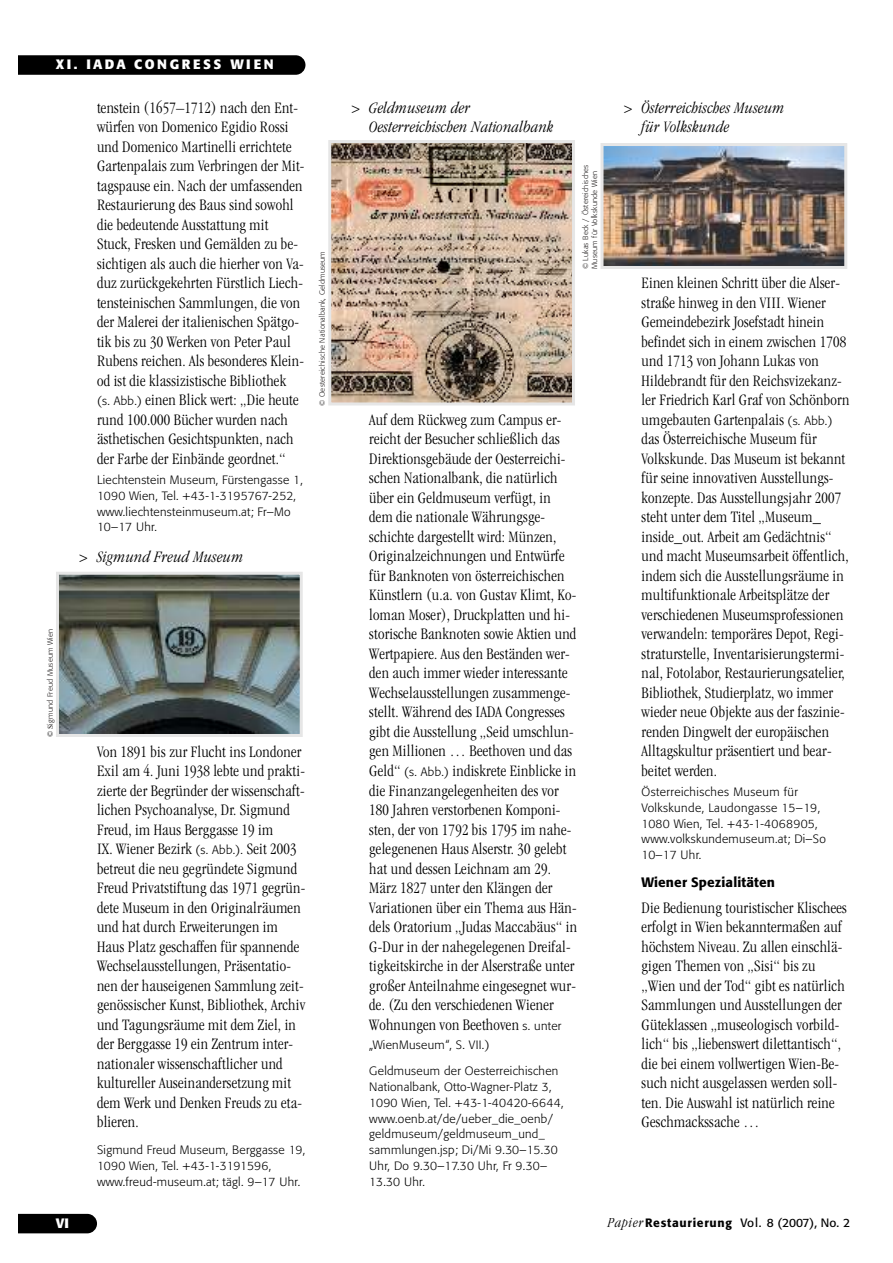
<style>
.page{position:relative;width:893px;height:1263px;background:#fff}
.page>*{position:absolute;margin:0;border:0;box-sizing:border-box;transform-origin:0 0}
.t1{font:300 condensed 16.5px/19.5px "Garamond";letter-spacing:.015em;color:#000}
.t2{font:italic 300 condensed 16.5px/19.5px "Garamond";letter-spacing:.02em;color:#000}
.t3{font:700 13.5px "Formata";letter-spacing:.175em;color:#fff}
.t4{font:500 13.5px "Formata";letter-spacing:.01em;color:#000}
.t5{font:300 12px/15.8px "Formata";letter-spacing:.025em;color:#000}
.t6{font:12px "Formata";letter-spacing:-.005em;color:#000}
.t7{font:300 7.5px/9.3px "Formata";letter-spacing:.025em;color:#221f1f}
.s1{font-family:"Formata";font-stretch:normal;font-size:12px}
.s2{font-style:normal}
.s3{color:#000}
.s4{font-family:"Times";font-weight:400}
.s5{font-family:"Garamond";font-weight:300;font-style:italic;font-stretch:condensed;font-size:14.25px}
.s6{font-weight:500}
</style>
<div class="page">
<div style="left:18px;top:1214px;width:79px;height:19px;background:#000"></div>
<svg style="left:18px;top:55px;width:287px;height:20px;background:#070707"></svg>
<img style="left:60px;top:576px;width:239px;height:157px">
<div style="left:56px;top:572px;width:247px;height:165px;border:3px solid #e6e6e6"></div>
<img style="left:332px;top:144px;width:239px;height:257px">
<div style="left:328px;top:140px;width:247px;height:265px;border:3px solid #e6e6e6"></div>
<img style="left:604px;top:147px;width:239px;height:118px">
<div style="left:600px;top:143px;width:247px;height:126px;border:3px solid #e6e6e6"></div>
<p class="t3" style="left:56px;top:57px;width:219px">XI. IADA CONGRESS WIEN</p>
<p class="t1" style="left:97px;top:99px;width:209px">tenstein (1657–1712) nach den Ent&shy;würfen von Domenico Egidio Rossi und Domenico Martinelli errichtete Gartenpalais zum Verbringen der Mit&shy;tagspause ein. Nach der umfassenden Restaurierung des Baus sind sowohl die bedeutende Ausstattung mit Stuck, Fresken und Gemälden zu be&shy;sichtigen als auch die hierher von Va&shy;duz zurückgekehrten Fürstlich Liech&shy;tensteinischen Sammlungen, die von der Malerei der italienischen Spätgo&shy;tik bis zu 30 Werken von Peter Paul Rubens reichen. Als besonderes Klein&shy;od ist die klassizistische Bibliothek<br><span class="s1">(s. Abb.)</span> einen Blick wert: „Die heute rund 100.000 Bücher wurden nach ästhetischen Gesichtspunkten, nach der Farbe der Einbände geordnet.“</p>
<p class="t5" style="left:97px;top:473px;width:207px">Liechtenstein Museum, Fürstengasse 1,<br>1090 Wien, Tel. +43-1-3195767-252, www.liechtensteinmuseum.at; Fr–Mo<br>10–17 Uhr.</p>
<p class="t2" style="left:79px;top:548px;width:166px"><span class="s2">&gt;</span> Sigmund Freud Museum</p>
<p class="t7" style="left:318px;top:406px;width:156px;rotate:-90deg">© Oestereichische Nationalbank, Geldmuseum</p>
<p class="t7" style="left:46px;top:737px;width:110px;rotate:-90deg"><span class="s3">©</span> <span class="s4">S</span>igmund Freud Museum Wien</p>
<p class="t3" style="left:56px;top:1215px;width:15px">VI</p>
<p class="t1" style="left:97px;top:742px;width:210px">Von 1891 bis zur Flucht ins Londoner Exil am 4. Juni 1938 lebte und prakti&shy;zierte der Begründer der wissenschaft&shy;lichen Psychoanalyse, Dr. Sigmund Freud, im Haus Berggasse 19 im<br>IX. Wiener Bezirk <span class="s1">(s. Abb.).</span> Seit 2003 betreut die neu gegründete Sigmund Freud Privatstiftung das 1971 gegrün&shy;dete Museum in den Originalräumen und hat durch Erweiterungen im Haus Platz geschaffen für spannende Wechselausstellungen, Präsentatio&shy;nen der hauseigenen Sammlung zeit&shy;genössischer Kunst, Bibliothek, Archiv und Tagungsräume mit dem Ziel, in der Berggasse 19 ein Zentrum inter&shy;nationaler wissenschaftlicher und kultureller Auseinandersetzung mit dem Werk und Denken Freuds zu eta&shy;blieren.</p>
<p class="t5" style="left:97px;top:1143px;width:210px">Sigmund Freud Museum, Berggasse 19,<br>1090 Wien, Tel. +43-1-3191596, www.freud-museum.at; tägl. 9–17 Uhr.</p>
<p class="t2" style="left:369px;top:99px;width:186px;text-indent:-18px"><span class="s2">&gt;</span> Geldmuseum der<br>Oesterreichischen Nationalbank</p>
<p class="t7" style="left:581px;top:269px;width:106px;rotate:-90deg">© Lukas Beck / Östereichisches<br>Museum für Volkskunde Wien</p>
<p class="t1" style="left:369px;top:411px;width:209px">Auf dem Rückweg zum Campus er&shy;reicht der Besucher schließlich das Direktionsgebäude der Oesterreichi&shy;schen Nationalbank, die natürlich über ein Geldmuseum verfügt, in dem die nationale Währungsge&shy;schichte dargestellt wird: Münzen, Originalzeichnungen und Entwürfe für Banknoten von österreichischen Künstlern (u.a. von Gustav Klimt, Ko&shy;loman Moser), Druckplatten und hi&shy;storische Banknoten sowie Aktien und Wertpapiere. Aus den Beständen wer&shy;den auch immer wieder interessante Wechselausstellungen zusammenge&shy;stellt. Während des IADA Congresses gibt die Ausstellung „Seid umschlun&shy;gen Millionen … Beethoven und das Geld“ <span class="s1">(s. Abb.)</span> indiskrete Einblicke in die Finanzangelegenheiten des vor 180 Jahren verstorbenen Komponi&shy;sten, der von 1792 bis 1795 im nahe&shy;gelegenenen Haus Alserstr. 30 gelebt hat und dessen Leichnam am 29.<br>März 1827 unter den Klängen der Variationen über ein Thema aus Hän&shy;dels Oratorium „Judas Maccabäus“ in G-Dur in der nahegelegenen Dreifal&shy;tigkeitskirche in der Alserstraße unter großer Anteilnahme eingesegnet wur&shy;de. (Zu den verschiedenen Wiener Wohnungen von Beethoven <span class="s1">s. unter</span></p>
<p class="t5" style="left:369px;top:1032px;width:191px;line-height:26.4px">„WienMuseum“, S. VII.)<br>Geldmuseum der Oesterreichischen</p>
<p class="t5" style="left:369px;top:1080px;width:196px">Nationalbank, Otto-Wagner-Platz 3,<br>1090 Wien, Tel. +43-1-40420-6644, www.oenb.at/de/ueber_die_oenb/ geldmuseum/geldmuseum_und_ sammlungen.jsp; Di/Mi 9.30–15.30<br>Uhr, Do 9.30–17.30 Uhr, Fr 9.30–<br>13.30 Uhr.</p>
<p class="t2" style="left:641px;top:99px;width:144px;text-indent:-18px"><span class="s2">&gt;</span> Österreichisches Museum für Volkskunde</p>
<p class="t1" style="left:641px;top:274px;width:209px">Einen kleinen Schritt über die Alser&shy;straße hinweg in den VIII. Wiener Gemeindebezirk Josefstadt hinein befindet sich in einem zwischen 1708 und 1713 von Johann Lukas von Hildebrandt für den Reichsvizekanz&shy;ler Friedrich Karl Graf von Schönborn umgebauten Gartenpalais <span class="s1">(s. Abb.) </span>das Österreichische Museum für Volkskunde. Das Museum ist bekannt für seine innovativen Ausstellungs&shy;konzepte. Das Ausstellungsjahr 2007 steht unter dem Titel „Museum_ inside_out. Arbeit am Gedächtnis“ und macht Museumsarbeit öffentlich, indem sich die Ausstellungsräume in multifunktionale Arbeitsplätze der verschiedenen Museumsprofessionen verwandeln: temporäres Depot, Regi&shy;straturstelle, Inventarisierungstermi&shy;nal, Fotolabor, Restaurierungsatelier, Bibliothek, Studierplatz, wo immer wieder neue Objekte aus der faszinie&shy;renden Dingwelt der europäischen Alltagskultur präsentiert und bear&shy;beitet werden.</p>
<p class="t5" style="left:641px;top:785px;width:186px">Österreichisches Museum für<br>Volkskunde, Laudongasse 15–19,<br>1080 Wien, Tel. +43-1-4068905, www.volkskundemuseum.at; Di–So<br>10–17 Uhr.</p>
<p class="t4" style="left:641px;top:876px;width:135px">Wiener Spezialitäten</p>
<p class="t1" style="left:641px;top:898px;width:207px">Die Bedienung touristischer Klischees erfolgt in Wien bekanntermaßen auf höchstem Niveau. Zu allen einschlä&shy;gigen Themen von „Sisi“ bis zu „Wien und der Tod“ gibt es natürlich Sammlungen und Ausstellungen der Güteklassen „museologisch vorbild&shy;lich“ bis „liebenswert dilettantisch“, die bei einem vollwertigen Wien-Be&shy;such nicht ausgelassen werden soll&shy;ten. Die Auswahl ist natürlich reine Geschmackssache …</p>
<p class="t6" style="left:608px;top:1218px;width:244px"><span class="s5">Papier</span><span class="s6">Restaurierung</span> Vol. 8 (2007), No. 2</p>
</div>
